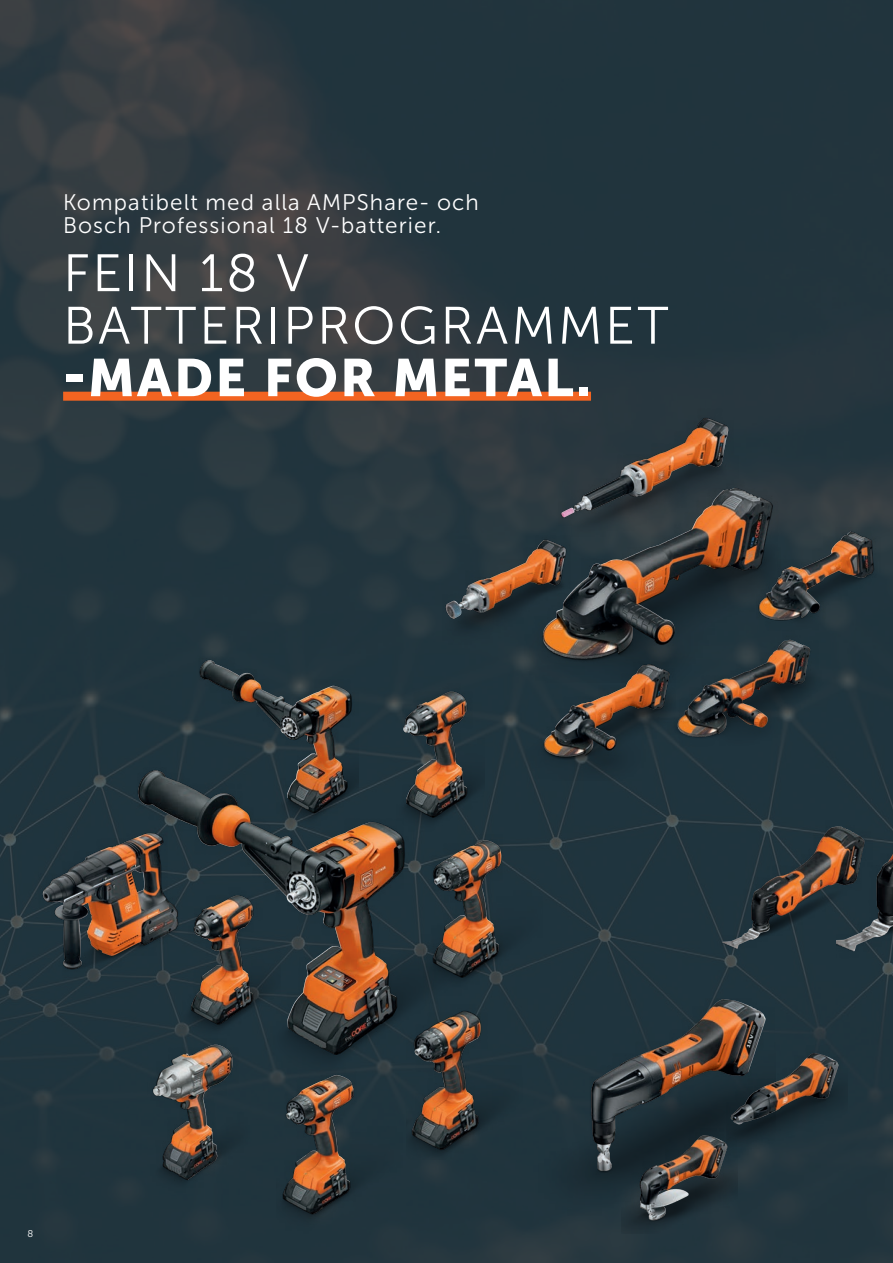
<style>
.page{position:relative;width:893px;height:1263px;background:#fff}
.page>*{position:absolute;margin:0;border:0;box-sizing:border-box;transform-origin:0 0}
.Headline_35_light_TT{font:300 52.5px/52.5px "FEIN Corporate";letter-spacing:.05em;color:#fff}
.Headline_35_bold_TT_underlined{font:700 52.5px "FEIN Corporate";letter-spacing:.05em;color:#fff}
.Subline_15_light_black{font:300 22.5px/22.5px "FEIN Corporate";letter-spacing:.05em;color:#fff}
.t1{font:300 9.75px "FEIN Corporate";color:#fff}
</style>
<div class="page">
<img style="left:0;top:0;width:893px;height:1263px">
<img style="left:105px;top:752px;width:396px;height:332px">
<img style="left:136px;top:773px;width:260px;height:281px">
<img style="left:150px;top:887px;width:131px;height:158px">
<img style="left:191px;top:896px;width:45px;height:122px">
<img style="left:393px;top:683px;width:91px;height:151px">
<img style="left:403px;top:692px;width:47px;height:111px">
<img style="left:147px;top:1039px;width:120px;height:157px">
<img style="left:153px;top:1044px;width:61px;height:99px">
<img style="left:178px;top:648px;width:181px;height:181px">
<img style="left:200px;top:666px;width:147px;height:146px">
<img style="left:407px;top:1004px;width:116px;height:155px">
<img style="left:414px;top:1012px;width:50px;height:105px">
<img style="left:423px;top:835px;width:120px;height:162px">
<img style="left:434px;top:840px;width:51px;height:96px">
<img style="left:276px;top:1071px;width:127px;height:162px">
<img style="left:284px;top:1075px;width:52px;height:129px">
<img style="left:30px;top:830px;width:154px;height:147px">
<img style="left:43px;top:833px;width:105px;height:73px">
<img style="left:699px;top:820px;width:138px;height:133px">
<img style="left:837px;top:750px;width:56px;height:208px">
<img style="left:523px;top:998px;width:252px;height:224px">
<img style="left:622px;top:1129px;width:115px;height:104px">
<img style="left:727px;top:1024px;width:120px;height:133px">
<img style="left:781px;top:528px;width:100px;height:102px">
<img style="left:781px;top:532px;width:69px;height:67px">
<img style="left:503px;top:480px;width:278px;height:202px">
<img style="left:630px;top:559px;width:105px;height:85px">
<img style="left:656px;top:630px;width:177px;height:125px">
<img style="left:520px;top:652px;width:155px;height:128px">
<img style="left:544px;top:664px;width:105px;height:81px">
<img style="left:526px;top:387px;width:244px;height:172px">
<img style="left:561px;top:419px;width:143px;height:98px">
<img style="left:386px;top:502px;width:244px;height:162px">
<img style="left:446px;top:540px;width:98px;height:78px">
<div style="left:63px;top:392px;width:528px;height:9px;background:#f36421"></div>
<p class="Subline_15_light_black" style="left:63px;top:192px;width:417px">Kompatibelt med alla AMPShare- och<br>Bosch Professional 18 V-batterier.</p>
<p class="Headline_35_light_TT" style="left:63px;top:247px;width:607px">FEIN 18 V<br>BATTERIPROGRAMMET</p>
<p class="Headline_35_bold_TT_underlined" style="left:63px;top:348px;width:529px">-MADE FOR METAL.</p>
<p class="t1" style="left:27px;top:1228px;width:7px">8</p>
</div>
